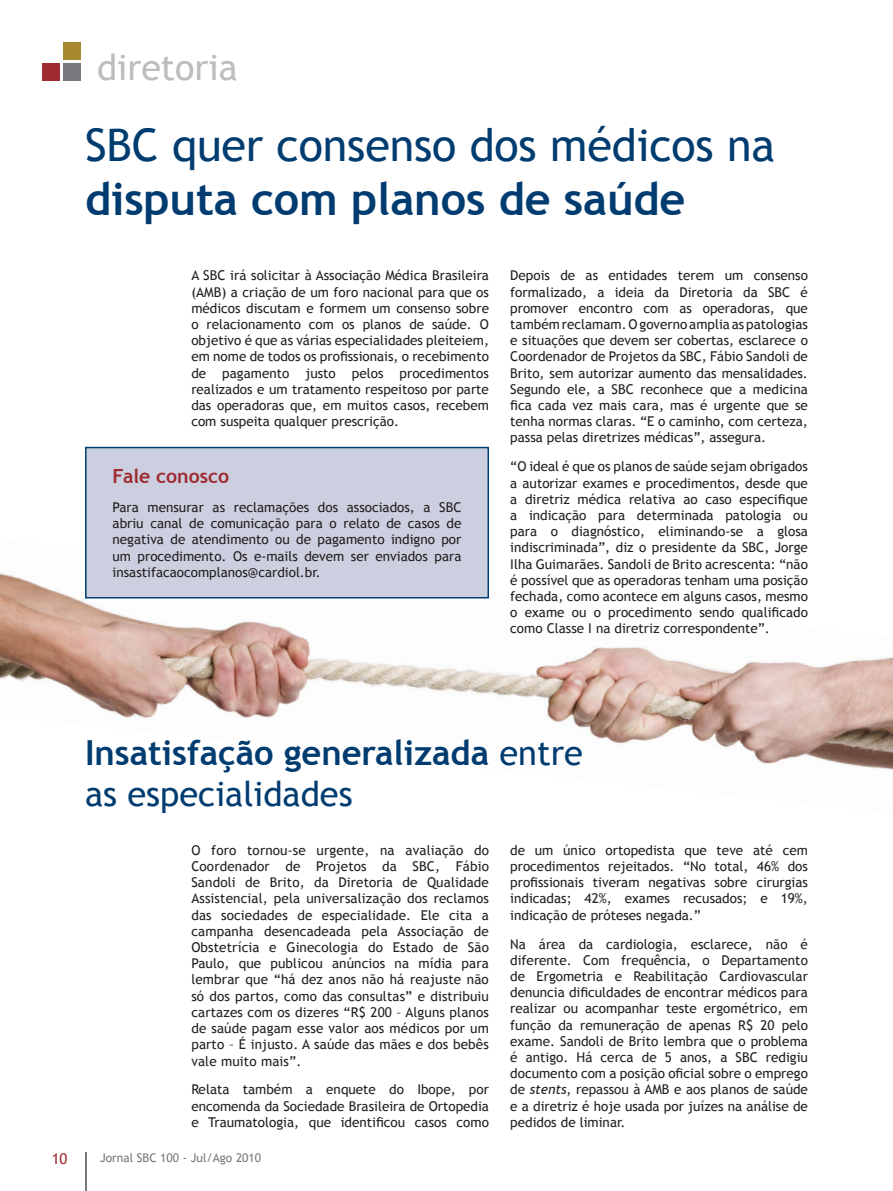
<style>
.page{position:relative;width:893px;height:1191px;background:#fff}
.page>*{position:absolute;margin:0;border:0;box-sizing:border-box;transform-origin:0 0}
._00_Texto_título{font:45px/54px "Trebuchet MS";letter-spacing:-.005em;color:#013c70}
.t1{font:36px "Trebuchet MS";color:#bcbdc0}
._00_Texto_título-2{font:700 34.5px/41.4px "Trebuchet MS";color:#013c70}
._00_Texto{font:700 19.5px "Trebuchet MS";color:#9f2a30}
.t2{font:15px "Trebuchet MS";color:#9f2a30}
._00_Texto-2{font:13.5px/16.2px "Trebuchet MS";color:#231f20;text-align:justify}
.t3{font:12px "Trebuchet MS";color:#76787b}
.s1{font-weight:700}
.s2{font-weight:400}
.s3{font-style:italic}
</style>
<div class="page">
<hr style="left:85px;top:1152px;width:1px;height:39px;background:#76787b">
<div style="left:43px;top:63px;width:17px;height:17px;background:#9f2a30"></div>
<div style="left:63px;top:63px;width:18px;height:17px;background:#76787b"></div>
<div style="left:63px;top:43px;width:18px;height:17px;background:#a78a30"></div>
<img style="left:0;top:573px;width:893px;height:197px">
<div style="left:85px;top:447px;width:404px;height:151px;background:#cccfdf;border:2px solid #013c70"></div>
<p class="t1" style="left:97px;top:46px;width:142px">diretoria</p>
<p class="_00_Texto_título" style="left:85px;top:118px;width:692px">SBC quer consenso dos médicos na <span class="s1">disputa com planos de saúde</span></p>
<p class="_00_Texto-2" style="left:191px;top:268px;width:299px">A SBC irá solicitar à Associação Médica Brasileira (AMB) a criação de um foro nacional para que os médicos discutam e formem um consenso sobre o relacionamento com os planos de saúde. O objetivo é que as várias especialidades pleiteiem, em nome de todos os profissionais, o recebimento de pagamento justo pelos procedimentos realizados e um tratamento respeitoso por parte das operadoras que, em muitos casos, recebem com suspeita qualquer prescrição.</p>
<p class="_00_Texto-2" style="left:510px;top:268px;width:299px">Depois de as entidades terem um consenso formalizado, a ideia da Diretoria da SBC é promover encontro com as operadoras, que também reclamam. O governo amplia as patologias e situações que devem ser cobertas, esclarece o Coordenador de Projetos da SBC, Fábio Sandoli de Brito, sem autorizar aumento das mensalidades.<br>Segundo ele, a SBC reconhece que a medicina fica cada vez mais cara, mas é urgente que se tenha normas claras. “E o caminho, com certeza, passa pelas diretrizes médicas”, assegura.</p>
<p class="_00_Texto-2" style="left:510px;top:458px;width:299px">“O ideal é que os planos de saúde sejam obrigados a autorizar exames e procedimentos, desde que a diretriz médica relativa ao caso especifique a indicação para determinada patologia ou para o diagnóstico, eliminando-se a glosa indiscriminada”, diz o presidente da SBC, Jorge Ilha Guimarães. Sandoli de Brito acrescenta: “não é possível que as operadoras tenham uma posição fechada, como acontece em alguns casos, mesmo o exame ou o procedimento sendo qualificado como Classe I na diretriz correspondente”.</p>
<p class="_00_Texto" style="left:113px;top:464px;width:118px">Fale conosco</p>
<p class="_00_Texto-2" style="left:113px;top:499px;width:350px">Para mensurar as reclamações dos associados, a SBC abriu canal de comunicação para o relato de casos de negativa de atendimento ou de pagamento indigno por um procedimento. Os e-mails devem ser enviados para insastifacaocomplanos@cardiol.br.</p>
<p class="_00_Texto_título-2" style="left:85px;top:731px;width:499px">Insatisfação generalizada <span class="s2">entre as especialidades</span></p>
<p class="_00_Texto-2" style="left:191px;top:842px;width:299px">O foro tornou-se urgente, na avaliação do Coordenador de Projetos da SBC, Fábio Sandoli de Brito, da Diretoria de Qualidade Assistencial, pela universalização dos reclamos das sociedades de especialidade. Ele cita a campanha desencadeada pela Associação de Obstetrícia e Ginecologia do Estado de São Paulo, que publicou anúncios na mídia para lembrar que “há dez anos não há reajuste não só dos partos, como das consultas” e distribuiu cartazes com os dizeres “R$ 200 – Alguns planos de saúde pagam esse valor aos médicos por um parto – É injusto. A saúde das mães e dos bebês vale muito mais”.</p>
<p class="_00_Texto-2" style="left:191px;top:1081px;width:299px">Relata também a enquete do Ibope, por encomenda da Sociedade Brasileira de Ortopedia e Traumatologia, que identificou casos como</p>
<p class="_00_Texto-2" style="left:510px;top:842px;width:299px">de um único ortopedista que teve até cem procedimentos rejeitados. “No total, 46% dos profissionais tiveram negativas sobre cirurgias indicadas; 42%, exames recusados; e 19%, indicação de próteses negada.”</p>
<p class="_00_Texto-2" style="left:510px;top:936px;width:299px">Na área da cardiologia, esclarece, não é diferente. Com frequência, o Departamento de Ergometria e Reabilitação Cardiovascular denuncia dificuldades de encontrar médicos para realizar ou acompanhar teste ergométrico, em função da remuneração de apenas R$ 20 pelo exame. Sandoli de Brito lembra que o problema é antigo. Há cerca de 5 anos, a SBC redigiu documento com a posição oficial sobre o emprego de <span class="s3">stents</span>, repassou à AMB e aos planos de saúde e a diretriz é hoje usada por juízes na análise de pedidos de liminar.</p>
<p class="t2" style="left:52px;top:1149px;width:17px">10</p>
<p class="t3" style="left:100px;top:1150px;width:163px">Jornal SBC 100 - Jul/Ago 2010</p>
</div>
